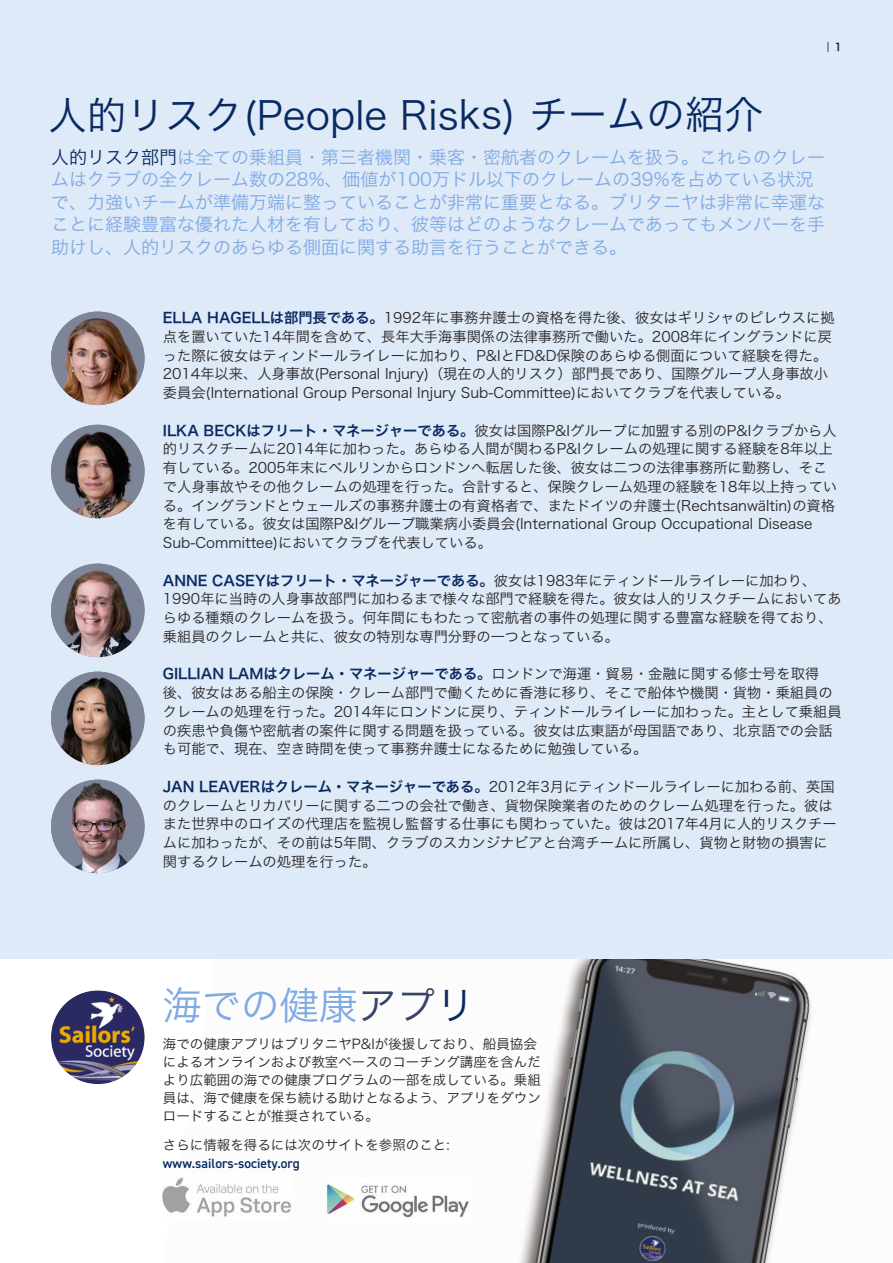
<style>
.page{position:relative;width:893px;height:1263px;background:#dfeaf8}
.page>*{position:absolute;margin:0;border:0;box-sizing:border-box;transform-origin:0 0}
.t1{font:39px "Hira Kaku Pro W3";color:#082a61}
.t2{font:39px "Hira Kaku Pro W3";color:#7faae2}
.t3{font:18px/22.5px "Hira Kaku Pro W3";color:#7faae2}
.t4{font:14.25px/18.8px "Hira Kaku Pro W3";color:#272526}
.t5{font:14.25px "Hira Kaku Pro W6";color:#082a61}
.t6{font:13.5px/18px "Hira Kaku Pro W3";color:#272526}
.t7{font:600 13.5px "DIN2014";color:#082a61}
.t8{font:10.5px "Hira Kaku Pro W3";color:#272526}
.s1{font-family:"Hira Kaku Pro W6"}
.s2{color:#082a61}
.s3{font-family:"Hira Kaku Pro W6";color:#082a61}
.s4{font-family:"Hira Kaku Pro W3";color:#272526}
.s5{color:#384466}
</style>
<div class="page">
<img style="left:51px;top:312px;width:94px;height:93px;border-radius:50%">
<img style="left:51px;top:425px;width:94px;height:93px;border-radius:50%">
<img style="left:51px;top:564px;width:94px;height:93px;border-radius:50%">
<img style="left:51px;top:672px;width:94px;height:93px;border-radius:50%">
<img style="left:51px;top:780px;width:94px;height:93px;border-radius:50%">
<div style="left:0;top:960px;width:893px;height:303px;background:#fff"></div>
<img style="left:162px;top:960px;width:649px;height:303px">
<img style="left:325px;top:1177px;width:145px;height:45px">
<img style="left:163px;top:1173px;width:130px;height:46px">
<img style="left:51px;top:990px;width:94px;height:94px;border-radius:50%">
<p class="t8" style="left:826px;top:37px;width:17px">| <span class="s1">1</span></p>
<h1 class="t1" style="left:48px;top:80px;width:717px">人的リスク(People Risks) チームの紹介</h1>
<p class="t3" style="left:51px;top:144px;width:776px"><span class="s2">人的リスク部門</span>は全ての乗組員・第三者機関・乗客・密航者のクレームを扱う。これらのクレームはクラブの全クレーム数の28%、価値が100万ドル以下のクレームの39%を占めている状況で、力強いチームが準備万端に整っていることが非常に重要となる。ブリタニヤは非常に幸運なことに経験豊富な優れた人材を有しており、彼等はどのようなクレームであってもメンバーを手助けし、人的リスクのあらゆる側面に関する助言を行うことができる。</p>
<p class="t4" style="left:163px;top:307px;width:673px"><span class="s3">ELLA HAGELLは部門長である。</span>1992年に事務弁護士の資格を得た後、彼女はギリシャのピレウスに拠点を置いていた14年間を含めて、長年大手海事関係の法律事務所で働いた。2008年にイングランドに戻った際に彼女はティンドールライレーに加わり、P&amp;IとFD&amp;D保険のあらゆる側面について経験を得た。2014年以来、人身事故(Personal Injury)（現在の人的リスク）部門長であり、国際グループ人身事故小委員会(International Group Personal Injury Sub-Committee)においてクラブを代表している。</p>
<p class="t4" style="left:163px;top:420px;width:676px"><span class="s3">ILKA BECKはフリート・マネージャーである。</span>彼女は国際P&amp;Iグループに加盟する別のP&amp;Iクラブから人的リスクチームに2014年に加わった。あらゆる人間が関わるP&amp;Iクレームの処理に関する経験を8年以上有している。2005年末にベルリンからロンドンへ転居した後、彼女は二つの法律事務所に勤務し、そこで人身事故やその他クレームの処理を行った。合計すると、保険クレーム処理の経験を18年以上持っている。イングランドとウェールズの事務弁護士の有資格者で、またドイツの弁護士(Rechtsanwältin)の資格を有している。彼女は国際P&amp;Iグループ職業病小委員会(International Group Occupational Disease Sub-Committee)においてクラブを代表している。</p>
<p class="t5" style="left:163px;top:567px;width:655px">ANNE CASEYはフリート・マネージャーである。<span class="s4">彼女は1983年にティンドールライレーに加わり、</span></p>
<p class="t4" style="left:163px;top:588px;width:680px">1990年に当時の人身事故部門に加わるまで様々な部門で経験を得た。彼女は人的リスクチームにおいてあらゆる種類のクレームを扱う。何年間にもわたって密航者の事件の処理に関する豊富な経験を得ており、乗組員のクレームと共に、彼女の特別な専門分野の一つとなっている。</p>
<p class="t5" style="left:163px;top:661px;width:658px">GILLIAN LAMはクレーム・マネージャーである。<span class="s4">ロンドンで海運・貿易・金融に関する修士号を取得</span></p>
<p class="t4" style="left:163px;top:682px;width:680px">後、彼女はある船主の保険・クレーム部門で働くために香港に移り、そこで船体や機関・貨物・乗組員のクレームの処理を行った。2014年にロンドンに戻り、ティンドールライレーに加わった。主として乗組員の疾患や負傷や密航者の案件に関する問題を扱っている。彼女は広東語が母国語であり、北京語での会話も可能で、現在、空き時間を使って事務弁護士になるために勉強している。</p>
<p class="t4" style="left:163px;top:776px;width:675px"><span class="s3">JAN LEAVERはクレーム・マネージャーである。</span>2012年3月にティンドールライレーに加わる前、英国のクレームとリカバリーに関する二つの会社で働き、貨物保険業者のためのクレーム処理を行った。彼はまた世界中のロイズの代理店を監視し監督する仕事にも関わっていた。彼は2017年4月に人的リスクチームに加わったが、その前は5年間、クラブのスカンジナビアと台湾チームに所属し、貨物と財物の損害に関するクレームの処理を行った。</p>
<h1 class="t2" style="left:163px;top:970px;width:313px">海での健康<span class="s5">アプ</span><span class="s2">リ</span></h1>
<p class="t6" style="left:163px;top:1034px;width:379px">海での健康アプリはブリタニヤP&amp;Iが後援しており、船員協会によるオンラインおよび教室ベースのコーチング講座を含んだより広範囲の海での健康プログラムの一部を成している。乗組員は、海で健康を保ち続ける助けとなるよう、アプリをダウンロードすることが推奨されている。</p>
<p class="t6" style="left:163px;top:1135px;width:288px">さらに情報を得るには次のサイトを参照のこと:</p>
<p class="t7" style="left:163px;top:1158px;width:139px">www.sailors-society.org</p>
</div>
